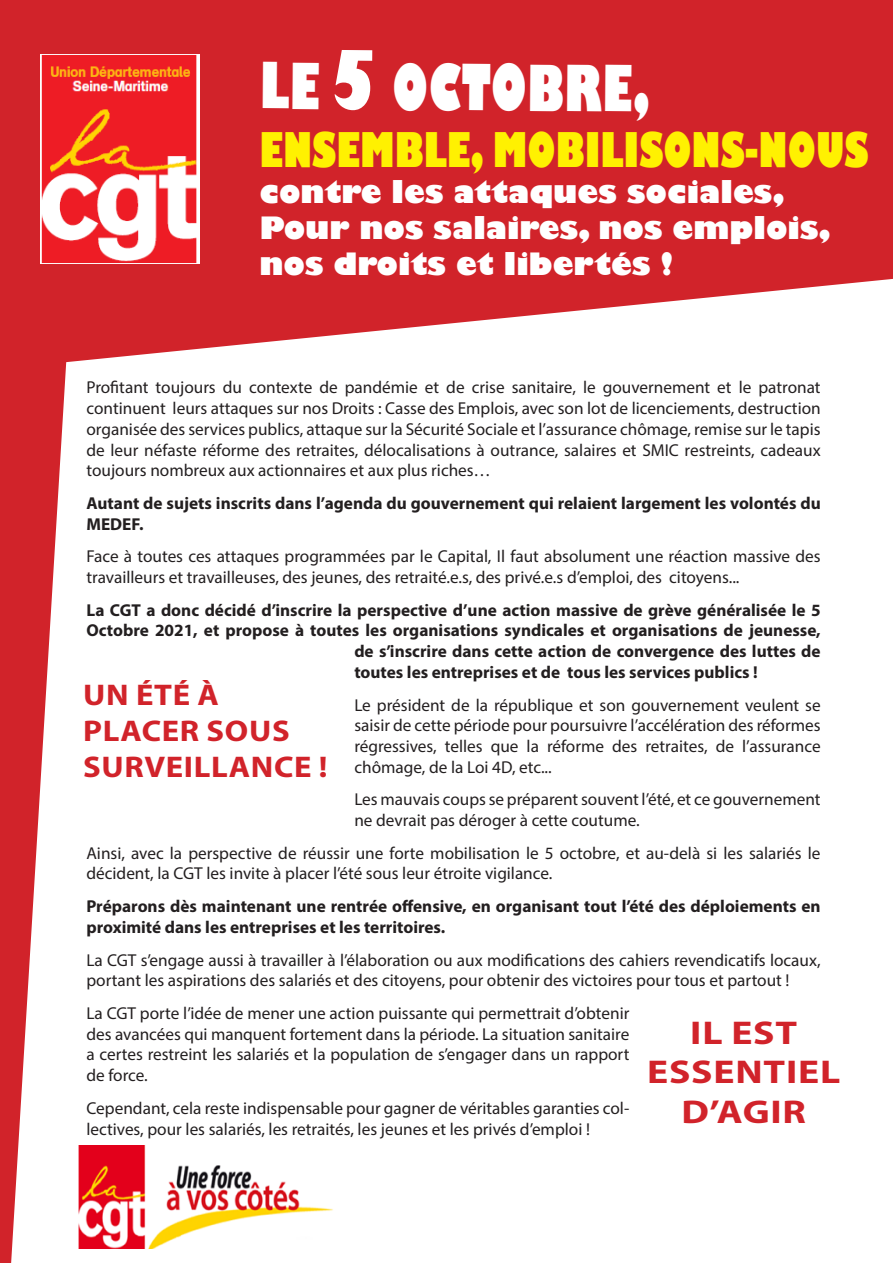
<style>
.page{position:relative;width:893px;height:1263px;background:#fff}
.page>*{position:absolute;margin:0;border:0;box-sizing:border-box;transform-origin:0 0}
.t1{font:800 61.8px "Gill Sans";color:#fff;scale:.68 1}
.t2{font:800 46.5px "Gill Sans";color:#fff101;scale:.71 1}
.t3{font:700 33px/39.6px "Myriad Pro";letter-spacing:.02em;color:#d1232a;text-align:center;scale:1.2 1}
.t4{font:800 30px "Gill Sans";color:#fff}
.t5{font:700 30px/36px "Myriad Pro";letter-spacing:.02em;color:#d1232a;scale:1.09 1}
.t6{font:17.25px/20.7px "Myriad Pro";color:#231f20}
.t7{font:700 17.25px/20.7px "Myriad Pro";color:#231f20}
</style>
<div class="page">
<svg style="left:0;top:0;width:893px;height:362px;background:#d63d43"></svg>
<img style="left:40px;top:54px;width:160px;height:210px">
<svg style="left:0;top:312px;width:69px;height:951px;fill:#d1232a"></svg>
<img style="left:78px;top:1145px;width:255px;height:104px">
<div style="left:334px;top:50px;width:38px;height:60px;background:#d1232a"></div>
<p class="t1" style="left:260px;top:47px;width:91px">LE</p>
<p class="t1" style="left:392px;top:49px;width:382px">OCTOBRE,</p>
<p class="t2" style="left:259px;top:121px;width:859px">ENSEMBLE, MOBILISONS-NOUS</p>
<p class="t4" style="left:259px;top:173px;width:527px">contre les attaques sociales,</p>
<p class="t4" style="left:259px;top:209px;width:573px">Pour nos salaires, nos emplois,</p>
<p class="t4" style="left:259px;top:245px;width:415px">nos droits et libertés !</p>
<p class="t6" style="left:86px;top:377px;width:736px;text-align:justify">Profitant toujours du contexte de pandémie et de crise sanitaire, le gouvernement et le patronat continuent leurs attaques sur nos Droits : Casse des Emplois, avec son lot de licenciements, destruction organisée des services publics, attaque sur la Sécurité Sociale et l’assurance chômage, remise sur le tapis de leur néfaste réforme des retraites, délocalisations à outrance, salaires et SMIC restreints, cadeaux toujours nombreux aux actionnaires et aux plus riches…</p>
<p class="t7" style="left:86px;top:492px;width:736px">Autant de sujets inscrits dans l’agenda du gouvernement qui relaient largement les volontés du<br>MEDEF.</p>
<p class="t6" style="left:86px;top:546px;width:736px">Face à toutes ces attaques programmées par le Capital, Il faut absolument une réaction massive des travailleurs et travailleuses, des jeunes, des retraité.e.s, des privé.e.s d’emploi, des citoyens...</p>
<p class="t7" style="left:86px;top:599px;width:736px">La CGT a donc décidé d’inscrire la perspective d’une action massive de grève généralisée le 5</p>
<p class="t7" style="left:86px;top:620px;width:736px">Octobre 2021, et propose à toutes les organisations syndicales et organisations de jeunesse,</p>
<p class="t7" style="left:354px;top:640px;width:468px">de s’inscrire dans cette action de convergence des luttes de</p>
<p class="t7" style="left:354px;top:661px;width:405px">toutes les entreprises et de tous les services publics !</p>
<p class="t6" style="left:354px;top:694px;width:468px;text-align:justify">Le président de la république et son gouvernement veulent se saisir de cette période pour poursuivre l’accélération des réformes régressives, telles que la réforme des retraites, de l’assurance chômage, de la Loi 4D, etc...</p>
<p class="t6" style="left:354px;top:789px;width:468px">Les mauvais coups se préparent souvent l’été, et ce gouvernement ne devrait pas déroger à cette coutume.</p>
<p class="t6" style="left:86px;top:842px;width:736px">Ainsi, avec la perspective de réussir une forte mobilisation le 5 octobre, et au-delà si les salariés le décident, la CGT les invite à placer l’été sous leur étroite vigilance.</p>
<p class="t7" style="left:86px;top:895px;width:736px">Préparons dès maintenant une rentrée offensive, en organisant tout l’été des déploiements en proximité dans les entreprises et les territoires.</p>
<p class="t6" style="left:86px;top:949px;width:736px">La CGT s’engage aussi à travailler à l’élaboration ou aux modifications des cahiers revendicatifs locaux, portant les aspirations des salariés et des citoyens, pour obtenir des victoires pour tous et partout !</p>
<p class="t6" style="left:86px;top:1002px;width:544px;text-align:justify">La CGT porte l’idée de mener une action puissante qui permettrait d’obtenir des avancées qui manquent fortement dans la période. La situation sanitaire a certes restreint les salariés et la population de s’engager dans un rapport de force.</p>
<p class="t6" style="left:86px;top:1097px;width:544px">Cependant, cela reste indispensable pour gagner de véritables garanties col&shy;lectives, pour les salariés, les retraités, les jeunes et les privés d’emploi !</p>
<p class="t5" style="left:83px;top:676px;width:226px">UN ÉTÉ À<br>PLACER SOUS<br>SURVEILLANCE !</p>
<p class="t3" style="left:647px;top:1012px;width:162px">IL EST<br>ESSENTIEL<br>D’AGIR</p>
</div>
